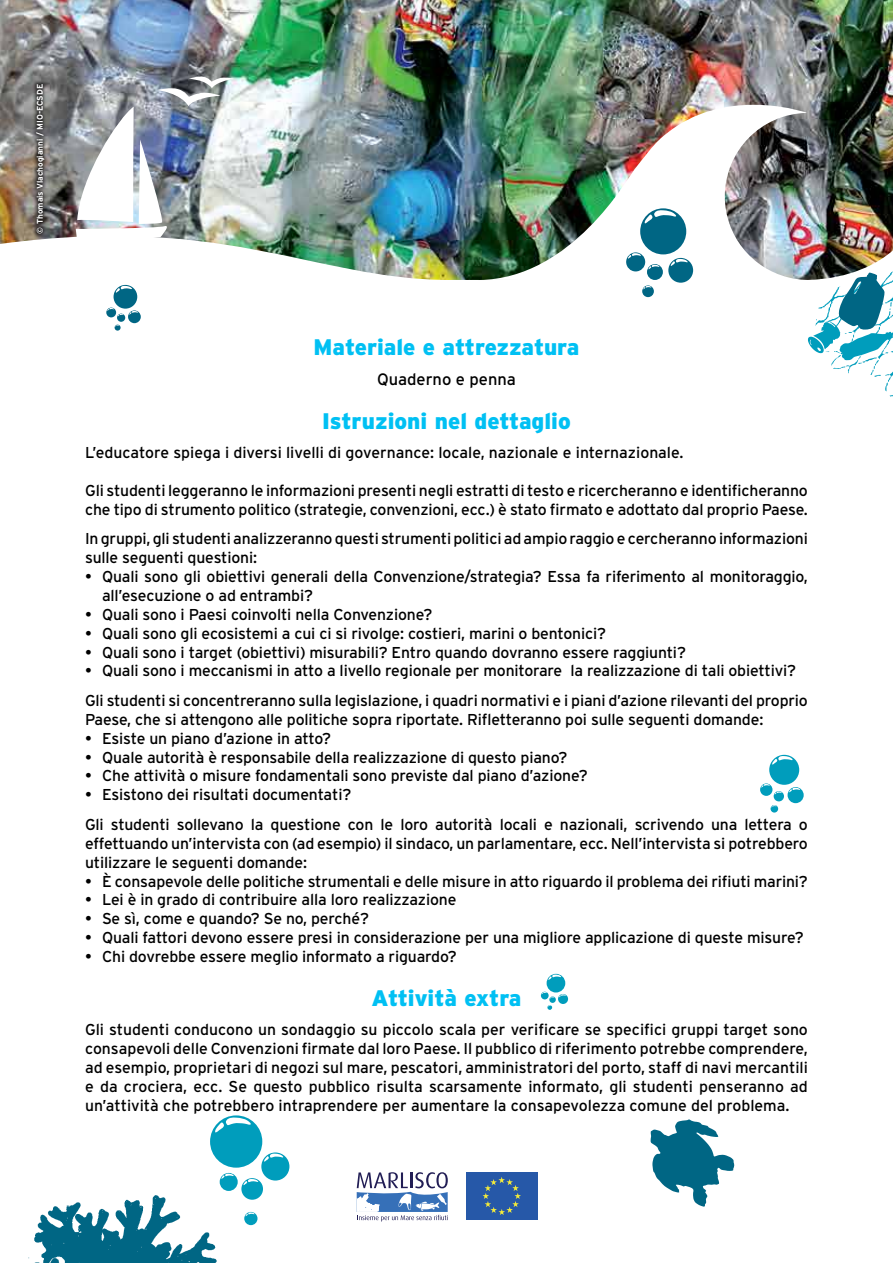
<style>
.page{position:relative;width:893px;height:1263px;background:#fff}
.page>*{position:absolute;margin:0;border:0;box-sizing:border-box;transform-origin:0 0}
.t1{font:900 22.5px "Interstate";color:#00c0f3}
.t2{font:16.5px "Interstate";color:#000}
.t3{font:15.75px/18.9px "Interstate";letter-spacing:-.01em;color:#000}
.t4{font:700 8.25px "Interstate";color:#fff}
</style>
<div class="page">
<img style="left:0;top:0;width:893px;height:1226px">
<div style="left:769px;top:755px;width:30px;height:30px;background:#009dbc;border-radius:50%"></div>
<svg style="left:772px;top:756px;width:21px;height:9px"></svg>
<div style="left:788px;top:787px;width:16px;height:16px;background:#009dbc;border-radius:50%"></div>
<svg style="left:789px;top:788px;width:11px;height:4px"></svg>
<svg style="left:760px;top:783px;width:12px;height:13px"></svg>
<div style="left:774px;top:791px;width:10px;height:10px;background:#009dbc;border-radius:50%"></div>
<svg style="left:761px;top:784px;width:21px;height:10px"></svg>
<div style="left:770px;top:805px;width:8px;height:7px;background:#009dbc;border-radius:50%"></div>
<svg style="left:771px;top:805px;width:6px;height:2px"></svg>
<div style="left:640px;top:208px;width:46px;height:46px;background:#006684;border-radius:50%"></div>
<svg style="left:644px;top:210px;width:33px;height:14px"></svg>
<div style="left:668px;top:258px;width:25px;height:25px;background:#006684;border-radius:50%"></div>
<svg style="left:670px;top:259px;width:18px;height:7px"></svg>
<div style="left:626px;top:252px;width:19px;height:19px;background:#006684;border-radius:50%"></div>
<svg style="left:628px;top:253px;width:13px;height:6px"></svg>
<div style="left:647px;top:264px;width:16px;height:16px;background:#006684;border-radius:50%"></div>
<svg style="left:648px;top:265px;width:12px;height:4px"></svg>
<div style="left:642px;top:285px;width:12px;height:12px;background:#006684;border-radius:50%"></div>
<svg style="left:643px;top:286px;width:8px;height:3px"></svg>
<div style="left:114px;top:285px;width:23px;height:24px;background:#006684;border-radius:50%"></div>
<svg style="left:116px;top:286px;width:16px;height:7px"></svg>
<div style="left:128px;top:310px;width:13px;height:13px;background:#006684;border-radius:50%"></div>
<div style="left:117px;top:314px;width:8px;height:8px;background:#006684;border-radius:50%"></div>
<svg style="left:107px;top:308px;width:31px;height:8px"></svg>
<svg style="left:115px;top:325px;width:6px;height:6px"></svg>
<img style="left:76px;top:76px;width:158px;height:166px">
<div style="left:547px;top:974px;width:18px;height:18px;background:#009dbc;border-radius:50%"></div>
<svg style="left:548px;top:974px;width:13px;height:6px"></svg>
<div style="left:558px;top:994px;width:10px;height:10px;background:#009dbc;border-radius:50%"></div>
<div style="left:549px;top:996px;width:7px;height:7px;background:#009dbc;border-radius:50%"></div>
<svg style="left:542px;top:992px;width:24px;height:6px"></svg>
<svg style="left:547px;top:1005px;width:5px;height:5px"></svg>
<div style="left:210px;top:1115px;width:52px;height:53px;background:#009dbc;border-radius:50%"></div>
<svg style="left:215px;top:1117px;width:37px;height:16px"></svg>
<div style="left:261px;top:1152px;width:28px;height:28px;background:#009dbc;border-radius:50%"></div>
<svg style="left:264px;top:1153px;width:20px;height:9px"></svg>
<div style="left:241px;top:1178px;width:22px;height:22px;background:#009dbc;border-radius:50%"></div>
<svg style="left:243px;top:1179px;width:16px;height:6px"></svg>
<svg style="left:220px;top:1173px;width:18px;height:18px"></svg>
<svg style="left:221px;top:1173px;width:13px;height:6px"></svg>
<div style="left:244px;top:1212px;width:13px;height:13px;background:#009dbc;border-radius:50%"></div>
<svg style="left:245px;top:1212px;width:10px;height:4px"></svg>
<svg style="left:650px;top:1119px;width:84px;height:88px"></svg>
<img style="left:17px;top:1180px;width:216px;height:83px">
<img style="left:815px;top:271px;width:78px;height:129px">
<svg style="left:808px;top:272px;width:85px;height:88px"></svg>
<div style="left:466px;top:1172px;width:71px;height:48px;background:#2658a8"></div>
<svg style="left:483px;top:1177px;width:38px;height:38px"></svg>
<svg style="left:357px;top:1172px;width:91px;height:49px"></svg>
<div style="left:32px;top:80px;width:17px;height:157px;background:#000;opacity:.75"></div>
<p class="t4" style="left:35px;top:234px;width:151px;rotate:-90deg">© Thomais Vlachogianni / MIO-ECSDE</p>
<h1 class="t1" style="left:314px;top:334px;width:267px">Materiale e attrezzatura</h1>
<p class="t2" style="left:377px;top:370px;width:140px">Quaderno e penna</p>
<h1 class="t1" style="left:322px;top:408px;width:250px">Istruzioni nel dettaglio</h1>
<p class="t3" style="left:85px;top:443px;width:600px">L’educatore spiega i diversi livelli di governance: locale, nazionale e internazionale.</p>
<p class="t3" style="left:85px;top:481px;width:724px">Gli studenti leggeranno le informazioni presenti negli estratti di testo e ricercheranno e identificheranno che tipo di strumento politico (strategie, convenzioni, ecc.) è stato firmato e adottato dal proprio Paese.</p>
<p class="t3" style="left:85px;top:529px;width:724px">In gruppi, gli studenti analizzeranno questi strumenti politici ad ampio raggio e cercheranno informazioni sulle seguenti questioni:</p>
<p class="t3" style="left:102px;top:567px;width:707px;text-indent:-17px">• Quali sono gli obiettivi generali della Convenzione/strategia? Essa fa riferimento al monitoraggio, all’esecuzione o ad entrambi?</p>
<p class="t3" style="left:85px;top:605px;width:349px">• Quali sono i Paesi coinvolti nella Convenzione?</p>
<p class="t3" style="left:85px;top:623px;width:523px">• Quali sono gli ecosistemi a cui ci si rivolge: costieri, marini o bentonici?</p>
<p class="t3" style="left:85px;top:642px;width:602px">• Quali sono i target (obiettivi) misurabili? Entro quando dovranno essere raggiunti?</p>
<p class="t3" style="left:85px;top:656px;width:724px;line-height:29.4px">• Quali sono i meccanismi in atto a livello regionale per monitorare la realizzazione di tali obiettivi?<br>Gli studenti si concentreranno sulla legislazione, i quadri normativi e i piani d’azione rilevanti del proprio</p>
<p class="t3" style="left:85px;top:710px;width:680px">Paese, che si attengono alle politiche sopra riportate. Rifletteranno poi sulle seguenti domande:</p>
<p class="t3" style="left:85px;top:728px;width:248px">• Esiste un piano d’azione in atto?</p>
<p class="t3" style="left:85px;top:747px;width:484px">• Quale autorità è responsabile della realizzazione di questo piano?</p>
<p class="t3" style="left:85px;top:766px;width:504px">• Che attività o misure fondamentali sono previste dal piano d’azione?</p>
<p class="t3" style="left:85px;top:780px;width:724px;line-height:29.4px">• Esistono dei risultati documentati?<br>Gli studenti sollevano la questione con le loro autorità locali e nazionali, scrivendo una lettera o</p>
<p class="t3" style="left:85px;top:833px;width:724px">effettuando un’intervista con (ad esempio) il sindaco, un parlamentare, ecc. Nell’intervista si potrebbero utilizzare le seguenti domande:</p>
<p class="t3" style="left:85px;top:871px;width:724px">• È consapevole delle politiche strumentali e delle misure in atto riguardo il problema dei rifiuti marini?</p>
<p class="t3" style="left:85px;top:890px;width:373px">• Lei è in grado di contribuire alla loro realizzazione</p>
<p class="t3" style="left:85px;top:909px;width:285px">• Se sì, come e quando? Se no, perché?</p>
<p class="t3" style="left:85px;top:928px;width:720px">• Quali fattori devono essere presi in considerazione per una migliore applicazione di queste misure?</p>
<p class="t3" style="left:85px;top:947px;width:373px">• Chi dovrebbe essere meglio informato a riguardo?</p>
<h1 class="t1" style="left:372px;top:985px;width:151px">Attività extra</h1>
<p class="t3" style="left:85px;top:1020px;width:724px;text-align:justify">Gli studenti conducono un sondaggio su piccolo scala per verificare se specifici gruppi target sono consapevoli delle Convenzioni firmate dal loro Paese. Il pubblico di riferimento potrebbe comprendere, ad esempio, proprietari di negozi sul mare, pescatori, amministratori del porto, staff di navi mercantili e da crociera, ecc. Se questo pubblico risulta scarsamente informato, gli studenti penseranno ad un’attività che potrebbero intraprendere per aumentare la consapevolezza comune del problema.</p>
</div>
